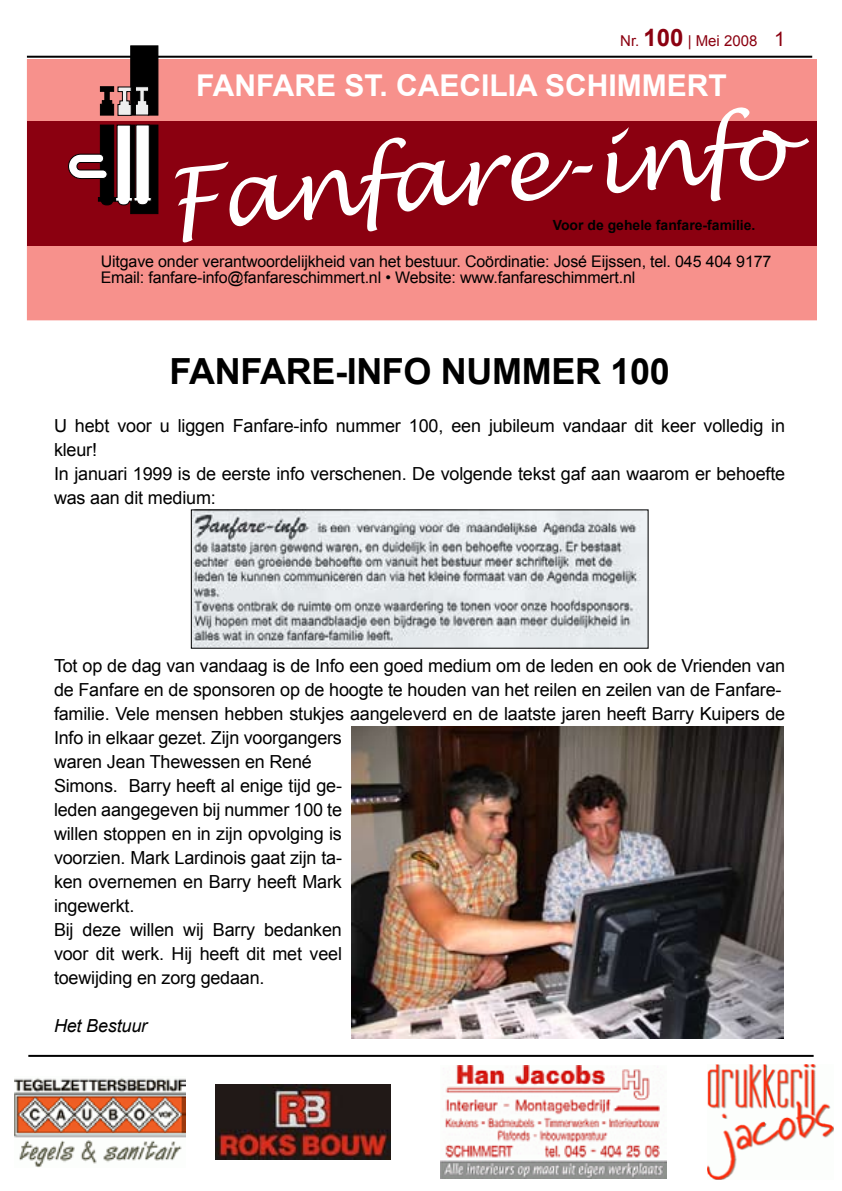
<style>
.page{position:relative;width:842px;height:1191px;background:#fff}
.page>*{position:absolute;margin:0;border:0;box-sizing:border-box;transform-origin:0 0}
.t1{font:italic 86px "Lucida Handwriting";color:#fff}
.t2{font:700 36px "Arial";letter-spacing:-.01em;color:#000}
.t3{font:700 30px "Arial";color:#fff}
.t4{font:18px/24px "Arial";letter-spacing:-.01em;color:#000}
.t5{font:italic 18px "Arial";letter-spacing:-.01em;color:#000}
.t6{font:16px/16px "Arial";letter-spacing:-.01em;color:#000}
.t7{font:15px "Arial";color:#8b0010}
.t8{font:700 14px "Arial";color:#000}
.s1{font-weight:700;font-size:24px}
</style>
<div class="page">
<hr style="left:27px;top:56px;width:785px;height:2px;background:#000">
<hr style="left:28px;top:1054px;width:786px;height:2px;background:#000">
<div style="left:27px;top:60px;width:789px;height:260px;background:#f7918c"></div>
<div style="left:27px;top:121px;width:789px;height:125px;background:#8b0010"></div>
<img style="left:14px;top:1078px;width:171px;height:89px">
<img style="left:215px;top:1084px;width:176px;height:76px">
<img style="left:707px;top:1064px;width:127px;height:115px">
<img style="left:441px;top:1065px;width:225px;height:113px">
<img style="left:193px;top:511px;width:454px;height:135px">
<svg style="left:99px;top:45px;width:60px;height:71px"></svg>
<svg style="left:68px;top:124px;width:91px;height:91px"></svg>
<img style="left:351px;top:726px;width:432px;height:312px">
<p class="t7" style="left:620px;top:31px;width:139px">Nr. <span class="s1">100</span> | Mei 2008</p>
<h3 class="t3" style="left:196px;top:66px;width:532px">FANFARE ST. CAECILIA SCHIMMERT</h3>
<h1 class="t1" style="left:161px;top:149px;width:625px;rotate:-5deg">Fanfare-info</h1>
<p class="t8" style="left:553px;top:215px;width:204px">VOOR DE GEHELE FANFARE-FAMILIE.</p>
<p class="t6" style="left:101px;top:253px;width:672px">Uitgave onder verantwoordelijkheid van het bestuur. Coördinatie: José Eijssen, tel. 045 404 91 77<br>Email: fanfare-info@fanfareschimmert.nl • Website: www.fanfareschimmert.nl</p>
<h2 class="t2" style="left:170px;top:348px;width:502px">FANFARE-INFO NUMMER 100</h2>
<p class="t4" style="left:54px;top:414px;width:733px">U hebt voor u liggen Fanfare-info nummer 1 00, een jubileum vandaar dit keer volledig in kleur!<br>In januari 1 999 is de eerste info verschenen. De volgende tekst gaf aan waarom er behoefte was aan dit medium:</p>
<p class="t4" style="left:54px;top:654px;width:733px">Tot op de dag van vandaag is de Info een goed medium om de leden en ook de Vrienden van de Fanfare en de sponsoren op de hoogte te houden van het reilen en zeilen van de Fanfare&shy;familie. Vele mensen hebben stukjes aangeleverd en de laatste jaren heeft Barry Kuipers de</p>
<p class="t4" style="left:54px;top:726px;width:289px">Info in elkaar gezet. Zijn voorgangers waren Jean Thewessen en René<br>Simons. Barry heeft al enige tijd ge&shy;leden aangegeven bij nummer 1 00 te willen stoppen en in zijn opvolging is voorzien. Mark Lardinois gaat zijn ta&shy;ken overnemen en Barry heeft Mark ingewerkt.<br>Bij deze willen wij Barry bedanken voor dit werk. Hij heeft dit met veel toewijding en zorg gedaan.</p>
<p class="t5" style="left:54px;top:1014px;width:95px">Het Bestuur</p>
</div>
